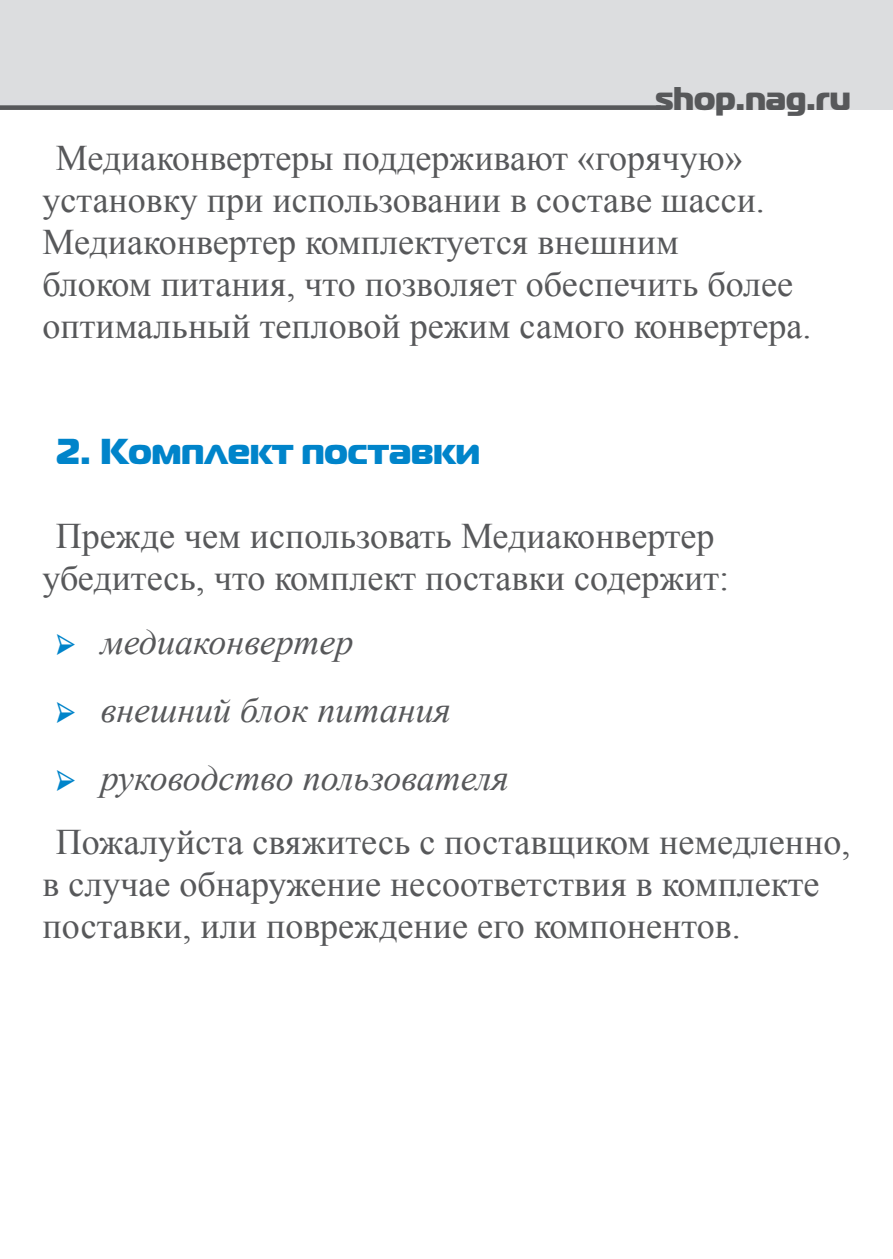
<style>
.page{position:relative;width:893px;height:1259px;background:#fff}
.page>*{position:absolute;margin:0;border:0;box-sizing:border-box;transform-origin:0 0}
.t1{font:36px/42px "Times New Roman";color:#57585a}
.t2{font:italic 36px "Times New Roman";color:#57585a}
.t3{font:36px "Magistral Black C";color:#0084ca}
.t4{font:32.7px "Magistral Black C";color:#57585a}
.s1{font-family:"Minion Pro";font-style:normal;color:#0084ca}
</style>
<div class="page">
<div style="left:0;top:0;width:893px;height:110px;background:#dcdddf"></div>
<div style="left:0;top:105px;width:661px;height:5px;background:#57585a"></div>
<p class="t4" style="left:655px;top:77px;width:196px">shop.nag.ru</p>
<p class="t1" style="left:43px;top:135px;width:771px;text-indent:13px">Медиаконвертеры поддерживают «горячую» установку при использовании в составе шасси.<br>Медиаконвертер комплектуется внешним<br>блоком питания, что позволяет обеспечить более оптимальный тепловой режим самого конвертера.</p>
<p class="t3" style="left:56px;top:427px;width:425px">2. Комплект поставки</p>
<p class="t1" style="left:43px;top:513px;width:688px;text-align:center">Прежде чем использовать Медиаконвертер убедитесь, что комплект поставки содержит:</p>
<p class="t2" style="left:56px;top:617px;width:299px"><span class="s1">➢</span> медиаконвертер</p>
<p class="t2" style="left:56px;top:685px;width:396px"><span class="s1">➢</span> внешний блок питания</p>
<p class="t2" style="left:56px;top:753px;width:454px"><span class="s1">➢</span> руководство пользователя</p>
<p class="t1" style="left:43px;top:820px;width:809px;text-indent:13px">Пожалуйста свяжитесь с поставщиком немедленно, в случае обнаружение несоответствия в комплекте поставки, или повреждение его компонентов.</p>
</div>
